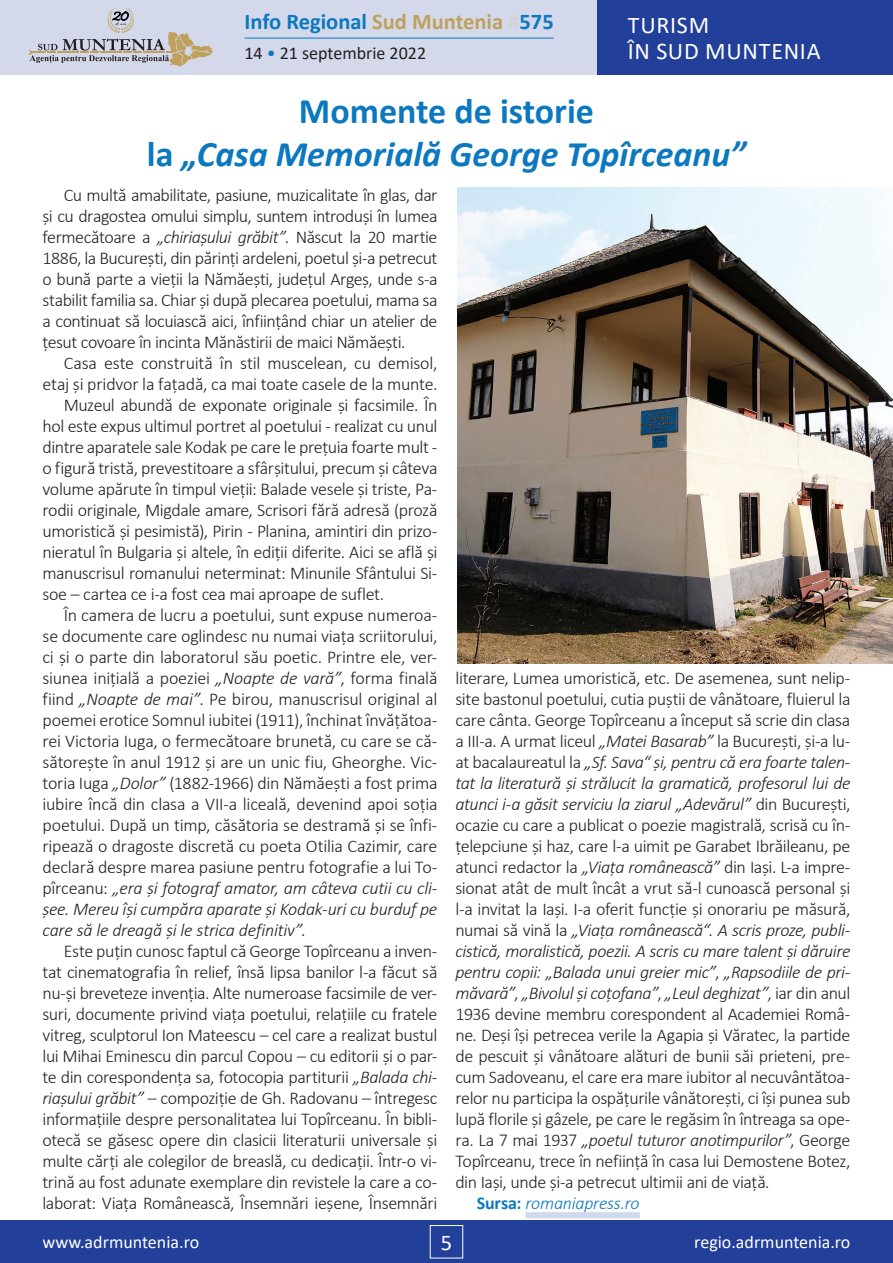
<style>
.page{position:relative;width:893px;height:1263px;background:#fff}
.page>*{position:absolute;margin:0;border:0;box-sizing:border-box;transform-origin:0 0}
.t1{font:italic 700 36px/43.2px "Calibri";color:#0c78bf;text-align:center}
.t2{font:24px/25.5px "Calibri";letter-spacing:.03em;color:#fff}
.t3{font:700 22.5px "Calibri";color:#0c78bf}
.t4{font:22.5px "Calibri";color:#fff}
.t5{font:300 18px/21px "Calibri";letter-spacing:-.02em;color:#231f20;text-align:justify}
.t6{font:italic 300 18px "Calibri";letter-spacing:-.025em;color:#231f20}
.t7{font:18px "Calibri";color:#fff}
.t8{font:italic 300 18px "Calibri";letter-spacing:-.015em;color:#0c78bf}
.t9{font:18px "Calibri";color:#231f20}
.s1{color:#bfa05c}
.s2{color:#d1d2d4}
.s3{color:#0c78bf}
.s4{font-style:normal}
.s5{font-style:italic}
.s6{font-weight:700;font-style:normal}
</style>
<div class="page">
<div style="left:0;top:1220px;width:893px;height:43px;background:#223f99"></div>
<div style="left:430px;top:1225px;width:33px;height:33px;border:1px solid #fff"></div>
<div style="left:0;top:0;width:893px;height:75px;background:#d3d9eb"></div>
<div style="left:597px;top:0;width:296px;height:75px;background:#223f99"></div>
<hr style="left:244px;top:38px;width:310px;height:1px;background:#0c78bf">
<svg style="left:29px;top:8px;width:184px;height:58px"></svg>
<div style="left:525px;top:1212px;width:115px;height:6px;background:#cedaee"></div>
<img style="left:457px;top:187px;width:436px;height:476px">
<p class="t3" style="left:244px;top:6px;width:311px">Info Regional <span class="s1">Sud Muntenia</span> <span class="s2">#</span>575</p>
<p class="t9" style="left:244px;top:41px;width:183px">14 <span class="s3">•</span> 21 septembrie 2022</p>
<h2 class="t2" style="left:628px;top:12px;width:195px">TURISM<br>ÎN SUD MUNTENIA</h2>
<h1 class="t1" style="left:147px;top:88px;width:601px"><span class="s4">Momente de istorie<br>la</span> „Casa Memorială George Topîrceanu”</h1>
<p class="t5" style="left:43px;top:184px;width:396px;text-indent:21px">Cu multă amabilitate, pasiune, muzicalitate în glas, dar și cu dragostea omului simplu, suntem introduși în lumea fermecătoare a <span class="s5">„chiriașului grăbit”</span>. Născut la 20 martie 1886, la București, din părinți ardeleni, poetul și-a petrecut o bună parte a vieții la Nămăești, județul Argeș, unde s-a stabilit familia sa. Chiar și după plecarea poetului, mama sa a continuat să locuiască aici, înființând chiar un atelier de țesut covoare în incinta Mănăstirii de maici Nămăești.</p>
<p class="t5" style="left:64px;top:352px;width:375px">Casa este construită în stil muscelean, cu demisol,</p>
<p class="t5" style="left:43px;top:373px;width:396px">etaj și pridvor la fațadă, ca mai toate casele de la munte.</p>
<p class="t5" style="left:64px;top:394px;width:375px">Muzeul abundă de exponate originale și facsimile. În</p>
<p class="t5" style="left:43px;top:415px;width:396px">hol este expus ultimul portret al poetului - realizat cu unul</p>
<p class="t5" style="left:43px;top:436px;width:396px">dintre aparatele sale Kodak pe care le prețuia foarte mult -</p>
<p class="t5" style="left:43px;top:457px;width:396px">o figură tristă, prevestitoare a sfârșitului, precum și câteva</p>
<p class="t5" style="left:43px;top:478px;width:396px">volume apărute în timpul vieții: Balade vesele și triste, Pa-</p>
<p class="t5" style="left:43px;top:499px;width:396px">rodii originale, Migdale amare, Scrisori fără adresă (proză</p>
<p class="t5" style="left:43px;top:520px;width:396px">umoristică și pesimistă), Pirin - Planina, amintiri din prizo-</p>
<p class="t5" style="left:43px;top:541px;width:396px">nieratul în Bulgaria și altele, în ediții diferite. Aici se află și</p>
<p class="t5" style="left:43px;top:562px;width:396px">manuscrisul romanului neterminat: Minunile Sfântului Si-</p>
<p class="t5" style="left:43px;top:583px;width:343px">soe – cartea ce i-a fost cea mai aproape de suflet.</p>
<p class="t5" style="left:64px;top:604px;width:375px">În camera de lucru a poetului, sunt expuse numeroa-</p>
<p class="t5" style="left:43px;top:625px;width:396px">se documente care oglindesc nu numai viața scriitorului,</p>
<p class="t5" style="left:43px;top:646px;width:396px">ci și o parte din laboratorul său poetic. Printre ele, ver-</p>
<p class="t5" style="left:43px;top:667px;width:396px">siunea inițială a poeziei <span class="s5">„Noapte de vară”</span>, forma finală</p>
<p class="t5" style="left:43px;top:688px;width:396px">fiind <span class="s5">„Noapte de mai”</span>. Pe birou, manuscrisul original al</p>
<p class="t5" style="left:43px;top:710px;width:396px">poemei erotice Somnul iubitei (1911), închinat învățătoa-</p>
<p class="t5" style="left:43px;top:731px;width:396px">rei Victoria Iuga, o fermecătoare brunetă, cu care se că-</p>
<p class="t5" style="left:43px;top:752px;width:396px">sătorește în anul 1912 și are un unic fiu, Gheorghe. Vic-</p>
<p class="t5" style="left:43px;top:773px;width:396px">toria Iuga <span class="s5">„Dolor”</span> (1882-1966) din Nămăești a fost prima</p>
<p class="t5" style="left:43px;top:794px;width:396px">iubire încă din clasa a VII-a liceală, devenind apoi soția</p>
<p class="t5" style="left:43px;top:815px;width:396px">poetului. După un timp, căsătoria se destramă și se înfi-</p>
<p class="t5" style="left:43px;top:836px;width:396px">ripează o dragoste discretă cu poeta Otilia Cazimir, care</p>
<p class="t5" style="left:43px;top:857px;width:396px">declară despre marea pasiune pentru fotografie a lui To-</p>
<p class="t6" style="left:43px;top:877px;width:396px"><span class="s4">pîrceanu:</span> „era și fotograf amator, am câteva cutii cu cli-</p>
<p class="t6" style="left:42px;top:898px;width:396px">șee. Mereu își cumpăra aparate și Kodak-uri cu burduf pe</p>
<p class="t6" style="left:42px;top:919px;width:265px">care să le dreagă și le strica definitiv”<span class="s4">.</span></p>
<p class="t5" style="left:64px;top:941px;width:375px">Este puțin cunosc faptul că George Topîrceanu a inven-</p>
<p class="t5" style="left:42px;top:962px;width:396px">tat cinematografia în relief, însă lipsa banilor l-a făcut să</p>
<p class="t5" style="left:42px;top:983px;width:396px">nu-și breveteze invenția. Alte numeroase facsimile de ver-</p>
<p class="t5" style="left:42px;top:1004px;width:396px">suri, documente privind viața poetului, relațiile cu fratele</p>
<p class="t5" style="left:42px;top:1025px;width:396px">vitreg, sculptorul Ion Mateescu – cel care a realizat bustul</p>
<p class="t5" style="left:42px;top:1046px;width:396px">lui Mihai Eminescu din parcul Copou – cu editorii și o par-</p>
<p class="t5" style="left:42px;top:1067px;width:396px">te din corespondența sa, fotocopia partiturii <span class="s5">„Balada chi-</span></p>
<p class="t5" style="left:42px;top:1088px;width:396px"><span class="s5">riașului grăbit”</span> – compoziție de Gh. Radovanu – întregesc</p>
<p class="t5" style="left:42px;top:1109px;width:396px">informațiile despre personalitatea lui Topîrceanu. În bibli-</p>
<p class="t5" style="left:42px;top:1130px;width:396px">otecă se găsesc opere din clasicii literaturii universale și</p>
<p class="t5" style="left:42px;top:1151px;width:396px">multe cărți ale colegilor de breaslă, cu dedicații. Într-o vi-</p>
<p class="t5" style="left:42px;top:1172px;width:396px">trină au fost adunate exemplare din revistele la care a co-</p>
<p class="t5" style="left:42px;top:1193px;width:396px">laborat: Viața Românească, Însemnări ieșene, Însemnări</p>
<p class="t5" style="left:455px;top:667px;width:396px">literare, Lumea umoristică, etc. De asemenea, sunt nelip-</p>
<p class="t5" style="left:455px;top:688px;width:396px">site bastonul poetului, cutia puștii de vânătoare, fluierul la</p>
<p class="t5" style="left:455px;top:709px;width:396px">care cânta. George Topîrceanu a început să scrie din clasa</p>
<p class="t5" style="left:455px;top:730px;width:396px">a III-a. A urmat liceul <span class="s5">„Matei Basarab”</span> la București, și-a lu-</p>
<p class="t6" style="left:455px;top:751px;width:396px"><span class="s4">at bacalaureatul la</span> „Sf. Sava“ și, pentru că era foarte talen-</p>
<p class="t6" style="left:455px;top:772px;width:396px">tat la literatură și strălucit la gramatică, profesorul lui de</p>
<p class="t6" style="left:455px;top:793px;width:396px">atunci i-a găsit serviciu la ziarul „Adevărul” <span class="s4">din București,</span></p>
<p class="t5" style="left:455px;top:814px;width:396px">ocazie cu care a publicat o poezie magistrală, scrisă cu în-</p>
<p class="t5" style="left:455px;top:835px;width:396px">țelepciune și haz, care l-a uimit pe Garabet Ibrăileanu, pe</p>
<p class="t5" style="left:455px;top:856px;width:396px">atunci redactor la <span class="s5">„Viața românească”</span> din Iași. L-a impre-</p>
<p class="t5" style="left:455px;top:877px;width:396px">sionat atât de mult încât a vrut să-l cunoască personal și</p>
<p class="t5" style="left:455px;top:898px;width:396px">l-a invitat la Iași. I-a oferit funcție și onorariu pe măsură,</p>
<p class="t6" style="left:455px;top:919px;width:396px"><span class="s4">numai să vină la</span> „Viața românească“. A scris proze, publi-</p>
<p class="t6" style="left:455px;top:940px;width:396px">cistică, moralistică, poezii. A scris cu mare talent și dăruire</p>
<p class="t6" style="left:455px;top:961px;width:396px">pentru copii: „Balada unui greier mic”<span class="s4">,</span> „Rapsodiile de pri-</p>
<p class="t6" style="left:455px;top:982px;width:396px">măvară”<span class="s4">,</span> „Bivolul și coțofana”<span class="s4">,</span> „Leul deghizat”<span class="s4">, iar din anul</span></p>
<p class="t5" style="left:455px;top:1003px;width:396px">1936 devine membru corespondent al Academiei Româ-</p>
<p class="t5" style="left:455px;top:1024px;width:396px">ne. Deși își petrecea verile la Agapia și Văratec, la partide</p>
<p class="t5" style="left:455px;top:1045px;width:396px">de pescuit și vânătoare alături de bunii săi prieteni, pre-</p>
<p class="t5" style="left:455px;top:1066px;width:396px">cum Sadoveanu, el care era mare iubitor al necuvântătoa-</p>
<p class="t5" style="left:455px;top:1087px;width:396px">relor nu participa la ospățurile vânătorești, ci își punea sub</p>
<p class="t5" style="left:455px;top:1108px;width:396px">lupă florile și gâzele, pe care le regăsim în întreaga sa ope-</p>
<p class="t6" style="left:455px;top:1129px;width:396px"><span class="s4">ra. La 7 mai 1937</span> „poetul tuturor anotimpurilor”<span class="s4">, George</span></p>
<p class="t5" style="left:455px;top:1150px;width:396px">Topîrceanu, trece în neființă în casa lui Demostene Botez,</p>
<p class="t5" style="left:455px;top:1171px;width:316px">din Iași, unde și-a petrecut ultimii ani de viață.</p>
<p class="t8" style="left:477px;top:1192px;width:164px"><span class="s6">Sursa:</span> romaniapress.ro</p>
<p class="t7" style="left:43px;top:1230px;width:158px">www.adrmuntenia.ro</p>
<p class="t4" style="left:441px;top:1226px;width:13px">5</p>
<p class="t7" style="left:694px;top:1230px;width:158px">regio.adrmuntenia.ro</p>
</div>
